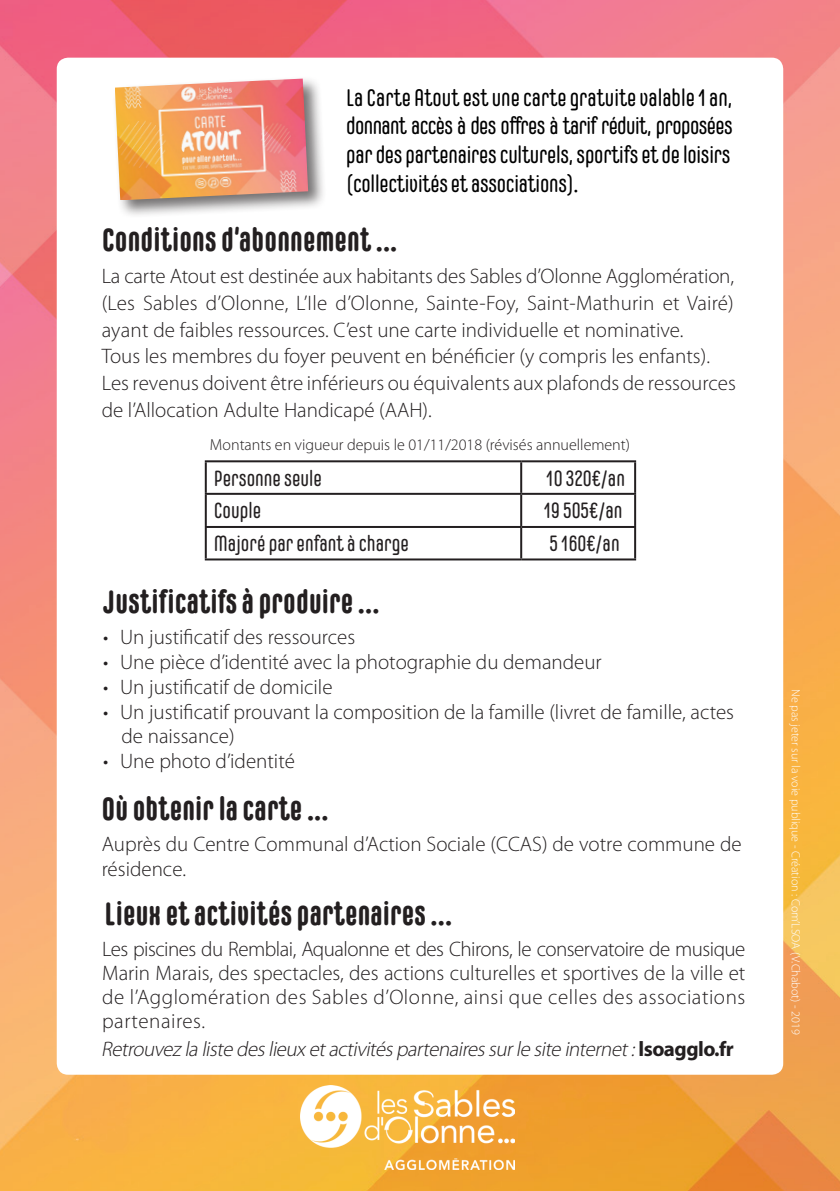
<style>
.page{position:relative;width:840px;height:1191px;background:#fff}
.page>*{position:absolute;margin:0;border:0;box-sizing:border-box;transform-origin:0 0}
.t1{font:700 32px "Carl Marx";letter-spacing:.025em;color:#231f20}
.t2{font:24px/28.8px "Carl Marx";letter-spacing:-.01em;color:#000;text-align:justify}
.t3{font:22px "Carl Marx";color:#231f20}
.t4{font:300 21px/26.6px "Myriad Pro";color:#231f20}
.t5{font:italic 300 21px "Myriad Pro";color:#231f20}
.t6{font:300 16px "Myriad Pro";color:#231f20}
.t7{font:300 12px "Myriad Pro";color:#fff}
.s1{font-weight:700;font-style:normal}
</style>
<div class="page">
<img style="left:0;top:0;width:839px;height:1191px">
<div style="left:57px;top:58px;width:725px;height:1016px;background:#fff;border-radius:11px"></div>
<img style="left:300px;top:1086px;width:214px;height:83px">
<div style="left:112px;top:76px;width:214px;height:143px;background:#231f20;opacity:.63"></div>
<img style="left:115px;top:79px;width:193px;height:121px">
<hr style="left:205px;top:460px;width:316px;height:2px;background:#231f20">
<hr style="left:205px;top:462px;width:2px;height:31px;background:#231f20">
<hr style="left:521px;top:460px;width:114px;height:2px;background:#231f20">
<hr style="left:520px;top:462px;width:2px;height:31px;background:#231f20">
<hr style="left:633px;top:462px;width:2px;height:31px;background:#231f20">
<hr style="left:205px;top:493px;width:316px;height:2px;background:#231f20">
<hr style="left:205px;top:495px;width:2px;height:31px;background:#231f20">
<hr style="left:521px;top:493px;width:114px;height:2px;background:#231f20">
<hr style="left:520px;top:495px;width:2px;height:31px;background:#231f20">
<hr style="left:633px;top:495px;width:2px;height:31px;background:#231f20">
<hr style="left:205px;top:526px;width:316px;height:2px;background:#231f20">
<hr style="left:205px;top:528px;width:2px;height:30px;background:#231f20">
<hr style="left:521px;top:526px;width:114px;height:2px;background:#231f20">
<hr style="left:520px;top:528px;width:2px;height:30px;background:#231f20">
<hr style="left:633px;top:528px;width:2px;height:30px;background:#231f20">
<hr style="left:205px;top:558px;width:316px;height:2px;background:#231f20">
<hr style="left:521px;top:558px;width:114px;height:2px;background:#231f20">
<p class="t2" style="left:346px;top:83px;width:387px">La Carte Atout est une carte gratuite valable 1 an, donnant accès à des offres à tarif réduit, proposées par des partenaires culturels, sportifs et de loisirs</p>
<p class="t2" style="left:346px;top:169px;width:234px">(collectivités et associations).</p>
<p class="t1" style="left:102px;top:222px;width:296px">Conditions d’abonnement ...</p>
<p class="t4" style="left:102px;top:263px;width:635px">La carte Atout est destinée aux habitants des Sables d’Olonne Agglomération, (Les Sables d’Olonne, L’Ile d’Olonne, Sainte-Foy, Saint-Mathurin et Vairé) ayant de faibles ressources. C’est une carte individuelle et nominative.<br>Tous les membres du foyer peuvent en bénéficier (y compris les enfants).<br>Les revenus doivent être inférieurs ou équivalents aux plafonds de ressources de l’Allocation Adulte Handicapé (AAH).</p>
<p class="t6" style="left:210px;top:435px;width:421px">Montants en vigueur depuis le 01/11/2018 (révisés annuellement)</p>
<p class="t3" style="left:214px;top:466px;width:110px">Personne seule</p>
<p class="t3" style="left:546px;top:466px;width:80px">10 320€/an</p>
<p class="t3" style="left:214px;top:498px;width:49px">Couple</p>
<p class="t3" style="left:543px;top:498px;width:80px">19 505€/an</p>
<p class="t3" style="left:214px;top:531px;width:196px">Majoré par enfant à charge</p>
<p class="t3" style="left:549px;top:531px;width:72px">5 160€/an</p>
<p class="t1" style="left:103px;top:583px;width:277px">Justificatifs à produire ...</p>
<p class="t4" style="left:103px;top:623px;width:253px">• Un justificatif des ressources</p>
<p class="t4" style="left:103px;top:649px;width:500px">• Une pièce d’identité avec la photographie du demandeur</p>
<p class="t4" style="left:103px;top:674px;width:231px">• Un justificatif de domicile</p>
<p class="t4" style="left:103px;top:699px;width:632px">• Un justificatif prouvant la composition de la famille (livret de famille, actes</p>
<p class="t4" style="left:121px;top:723px;width:114px">de naissance)</p>
<p class="t4" style="left:103px;top:748px;width:193px">• Une photo d’identité</p>
<p class="t1" style="left:102px;top:790px;width:228px">Où obtenir la carte ...</p>
<p class="t4" style="left:102px;top:831px;width:641px;line-height:25.2px">Auprès du Centre Communal d’Action Sociale (CCAS) de votre commune de résidence.</p>
<p class="t1" style="left:105px;top:895px;width:348px">Lieux et activités partenaires ...</p>
<p class="t4" style="left:102px;top:937px;width:644px;line-height:24px;text-align:justify">Les piscines du Remblai, Aqualonne et des Chirons, le conservatoire de musique Marin Marais, des spectacles, des actions culturelles et sportives de la ville et de l’Agglomération des Sables d’Olonne, ainsi que celles des associations partenaires.</p>
<p class="t5" style="left:101px;top:1037px;width:633px">Retrouvezla liste deslieuxetactivitéspartenairessurle site internet: <span class="s1">l s o a g g l o . f r</span></p>
<p class="t7" style="left:801px;top:689px;width:347px;rotate:90deg">Ne pas jeter sur la voie publique - Création : Com’LSOA (V.Chabot) - 2019</p>
</div>
